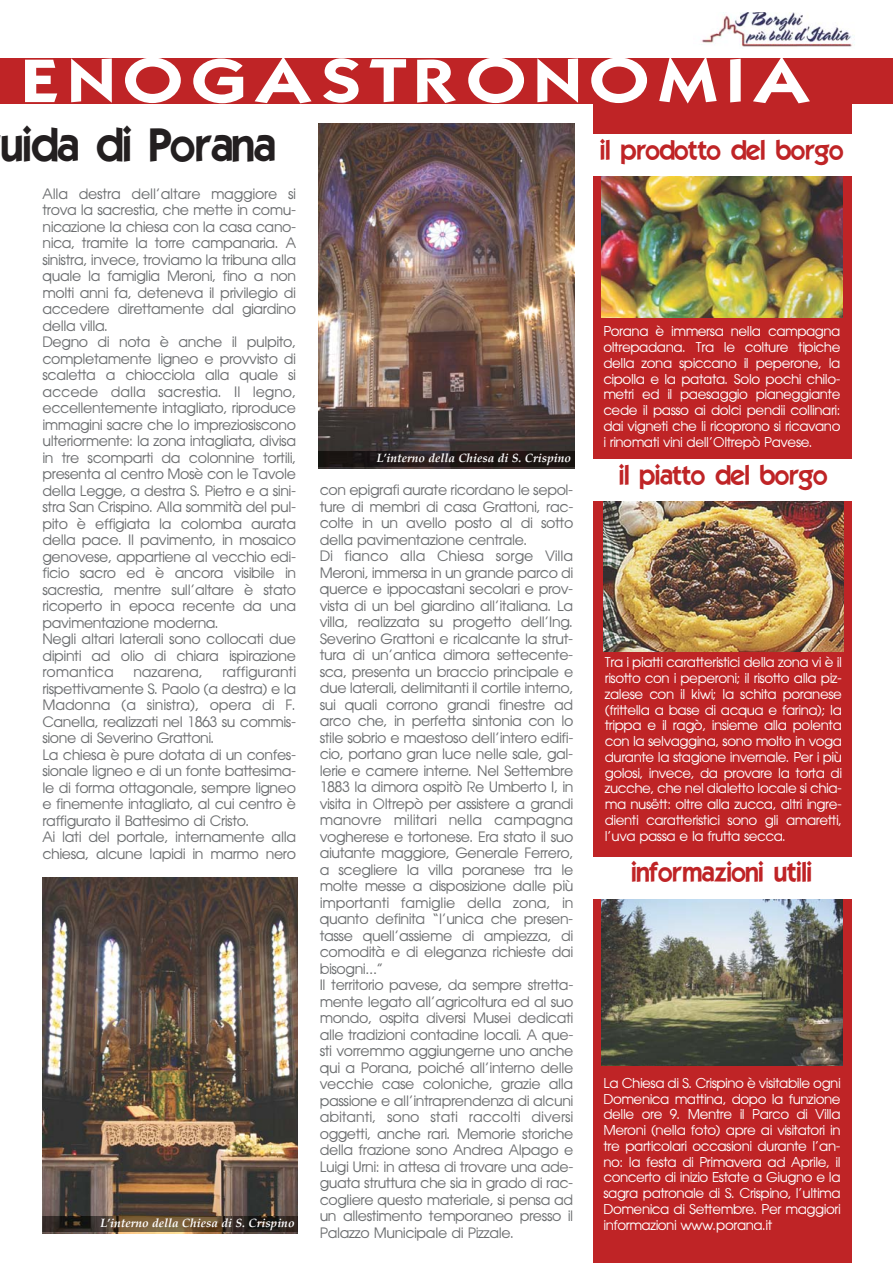
<style>
.page{position:relative;width:894px;height:1263px;background:#fff}
.page>*{position:absolute;margin:0;border:0;box-sizing:border-box;transform-origin:0 0}
.t1{font:60px "ELEGANCE";letter-spacing:.16em;color:#fff;scale:1.25 1}
.t2{font:46.5px "ELEGANCE";color:#231f20}
.t3{font:27px "ELEGANCE";color:#bf2426}
.t4{font:14.25px/16.5px "Avante";letter-spacing:-.03em;color:#6c6e70}
.t5{font:14.25px "Avante";letter-spacing:-.005em;color:#6c6e70}
.t6{font:13.5px/15.8px "Avante";letter-spacing:-.035em;color:#fff;text-align:justify}
.t7{font:italic 700 12px "Palatino Linotype";color:#fff}
.s1{font-family:"Tahoma"}
</style>
<div class="page">
<div style="left:593px;top:99px;width:259px;height:1164px;background:#bf2426"></div>
<img style="left:701px;top:12px;width:154px;height:35px">
<div style="left:0;top:58px;width:893px;height:45px;background:#bf2426"></div>
<img style="left:602px;top:176px;width:240px;height:142px">
<img style="left:318px;top:124px;width:256px;height:344px">
<img style="left:43px;top:878px;width:255px;height:355px">
<div style="left:584px;top:134px;width:281px;height:42px;background:#fff"></div>
<img style="left:603px;top:501px;width:241px;height:151px">
<div style="left:586px;top:459px;width:281px;height:42px;background:#fff"></div>
<img style="left:602px;top:898px;width:240px;height:167px">
<div style="left:585px;top:857px;width:280px;height:41px;background:#fff"></div>
<img style="left:43px;top:1216px;width:255px;height:16px">
<img style="left:319px;top:451px;width:255px;height:15px">
<h1 class="t1" style="left:25px;top:58px;width:630px">ENOGASTRONOMIA</h1>
<h2 class="t2" style="left:2px;top:128px;width:275px">uida di Porana</h2>
<p class="t4" style="left:42px;top:187px;width:255px">Alla destra dell'altare maggiore si trova la sacrestia, che mette in comu&shy;nicazione la chiesa con la casa cano&shy;nica, tramite la torre campanaria. A sinistra, invece, troviamo la tribuna alla quale la famiglia Meroni, fino a non molti anni fa, deteneva il privilegio di accedere direttamente dal giardino della villa.<br>Degno di nota è anche il pulpito, completamente ligneo e provvisto di scaletta a chiocciola alla quale si accede dalla sacrestia. Il legno, eccellentemente intagliato, riproduce immagini sacre che lo impreziosiscono ulteriormente: la zona intagliata, divisa in tre scomparti da colonnine tortili, presenta al centro Mosè con le Tavole della Legge, a destra S. Pietro e a sini&shy;stra San Crispino. Alla sommità del pul&shy;pito è effigiata la colomba aurata della pace. Il pavimento, in mosaico genovese, appartiene al vecchio edi&shy;ficio sacro ed è ancora visibile in sacrestia, mentre sull'altare è stato ricoperto in epoca recente da una pavimentazione moderna.<br>Negli altari laterali sono collocati due dipinti ad olio di chiara ispirazione romantica</p>
<p class="t4" style="left:42px;top:665px;width:255px;text-indent:180px">raffiguranti rispettivamente S. Paolo (a destra) e la Madonna (a sinistra), opera di F.<br>Canella, realizzati nel 1863 su commis&shy;sione di Severino Grattoni.<br>La chiesa è pure dotata di un confes&shy;sionale ligneo e di un fonte battesima&shy;le di forma ottagonale, sempre ligneo e finemente intagliato, al cui centro è raffigurato il Battesimo di Cristo.<br>Ai lati del portale, internamente alla chiesa, alcune lapidi in marmo nero</p>
<p class="t5" style="left:133px;top:667px;width:71px">nazarena,</p>
<p class="t7" style="left:100px;top:1216px;width:196px">L’interno della Chiesa di S. Crispino</p>
<p class="t7" style="left:377px;top:451px;width:196px">L’interno della Chiesa di S. Crispino</p>
<p class="t4" style="left:320px;top:483px;width:255px">con epigrafi aurate ricordano le sepol&shy;ture di membri di casa Grattoni, rac&shy;colte in un avello posto al di sotto della pavimentazione centrale.<br>Di fianco alla Chiesa sorge Villa Meroni, immersa in un grande parco di querce e ippocastani secolari e prov&shy;vista di un bel giardino all'italiana. La villa, realizzata su progetto dell’Ing.<br>Severino Grattoni e ricalcante la strut&shy;tura di un’antica dimora settecente&shy;sca, presenta un braccio principale e due laterali, delimitanti il cortile interno, sui quali corrono grandi finestre ad arco che, in perfetta sintonia con lo stile sobrio e maestoso dell’intero edifi&shy;cio, portano gran luce nelle sale, gal&shy;lerie e camere interne. Nel Settembre 1883 la dimora ospitò Re Umberto I, in visita in Oltrepò per assistere a grandi manovre militari nella campagna vogherese e tortonese. Era stato il suo aiutante maggiore, Generale Ferrero, a scegliere la villa poranese tra le molte messe a disposizione dalle più importanti famiglie della zona, in quanto definita “l’unica che presen&shy;tasse quell’assieme di ampiezza, di comodità e di eleganza richieste dai bisogni<span class="s1">…</span>”<br>Il territorio pavese, da sempre stretta&shy;mente legato all’agricoltura ed al suo mondo, ospita diversi Musei dedicati alle tradizioni contadine locali. A que&shy;sti vorremmo aggiungerne uno anche qui a Porana, poiché all’interno delle vecchie case coloniche, grazie alla passione e all’intraprendenza di alcuni abitanti, sono stati raccolti diversi oggetti, anche rari. Memorie storiche della frazione sono Andrea Alpago e Luigi Urni: in attesa di trovare una ade&shy;guata struttura che sia in grado di rac&shy;cogliere questo materiale, si pensa ad un allestimento temporaneo presso il Palazzo Municipale di Pizzale.</p>
<h3 class="t3" style="left:600px;top:140px;width:245px">il prodotto del borgo</h3>
<p class="t6" style="left:603px;top:325px;width:239px">Porana è immersa nella campagna oltrepadana. Tra le colture tipiche della zona spiccano il peperone, la cipolla e la patata. Solo pochi chilo&shy;metri ed il paesaggio pianeggiante cede il passo ai dolci pendii collinari: dai vigneti che li ricoprono si ricavano i rinomati vini dell’Oltrepò Pavese.</p>
<h3 class="t3" style="left:619px;top:465px;width:210px">il piatto del borgo</h3>
<p class="t6" style="left:605px;top:656px;width:239px">Tra i piatti caratteristici della zona vi è il risotto con i peperoni; il risotto alla piz&shy;zalese con il kiwi; la schita poranese (frittella a base di acqua e farina); la trippa e il ragò, insieme alla polenta con la selvaggina, sono molto in voga durante la stagione invernale. Per i più golosi, invece, da provare la torta di zucche, che nel dialetto locale si chia&shy;ma nusëtt: oltre alla zucca, altri ingre&shy;dienti caratteristici sono gli amaretti, l’uva passa e la frutta secca.</p>
<h3 class="t3" style="left:632px;top:862px;width:182px">informazioni utili</h3>
<p class="t6" style="left:603px;top:1076px;width:239px">La Chiesa di S. Crispino è visitabile ogni Domenica mattina, dopo la funzione delle ore 9. Mentre il Parco di Villa Meroni (nella foto) apre ai visitatori in tre particolari occasioni durante l’an&shy;no: la festa di Primavera ad Aprile, il concerto di inizio Estate a Giugno e la sagra patronale di S. Crispino, l’ultima Domenica di Settembre. Per maggiori informazioni www.porana.it</p>
</div>
